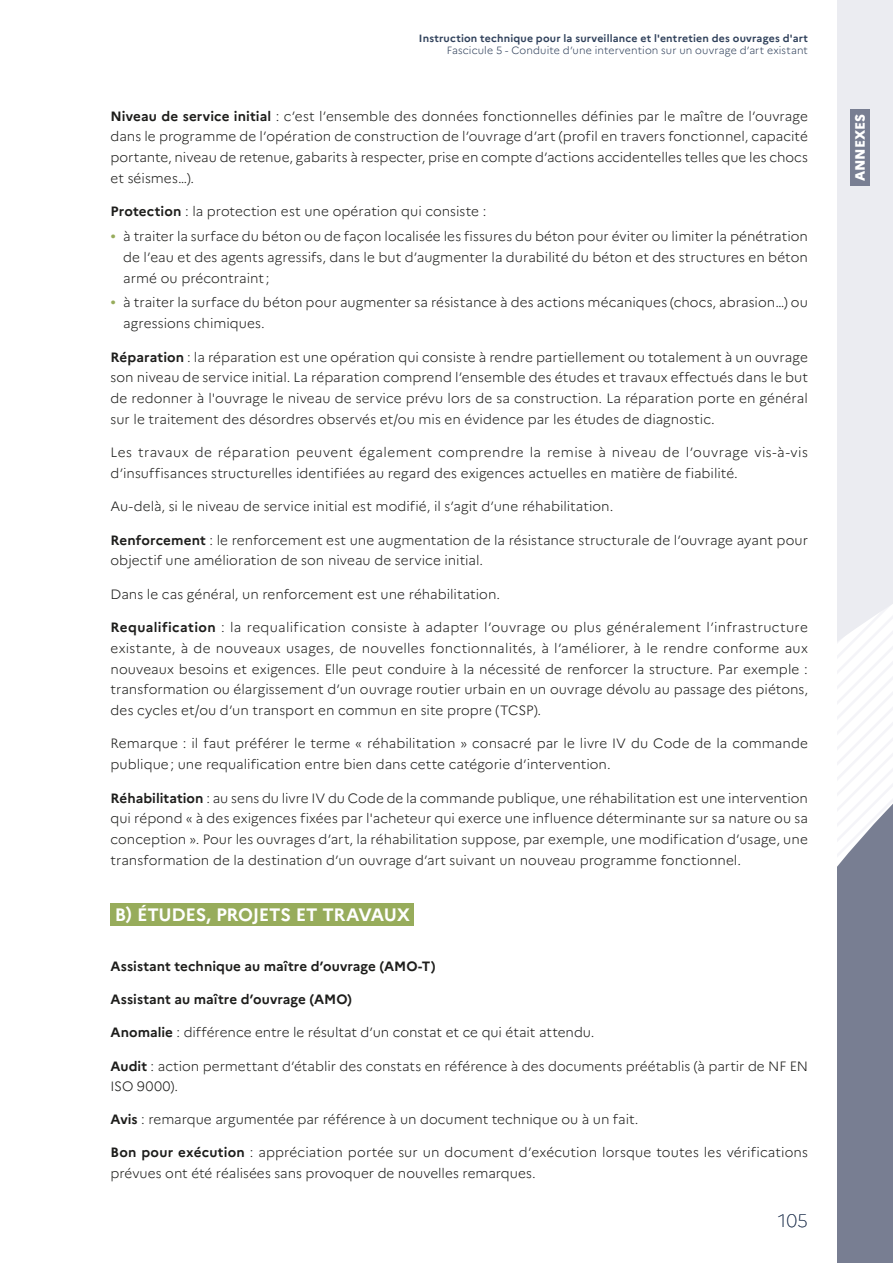
<style>
.page{position:relative;width:893px;height:1263px;background:#fff}
.page>*{position:absolute;margin:0;border:0;box-sizing:border-box;transform-origin:0 0}
.t1{font:700 18px "Marianne";letter-spacing:-.015em;color:#fff}
.t2{font:100 18px "Marianne";color:#30415b}
.TEXTE_courant{font:300 13.5px/20.7px "Marianne";color:#1d1d1b;text-align:justify}
.TEXTE_courant-2{font:300 13.5px/20.7px "Marianne";letter-spacing:.02em;color:#1d1d1b}
.TEXTE_courant-3{font:700 13.5px "Marianne";letter-spacing:.005em;color:#1d1d1b}
.t3{font:800 13.5px "Marianne";color:#fff}
.t4{font:700 10.5px "Marianne";letter-spacing:.02em;color:#30415b}
.t5{font:300 10.5px "Marianne";letter-spacing:.01em;color:#30415b}
.s1{font-weight:700}
.s2{font-size:18px;color:#97ac5b}
</style>
<div class="page">
<svg style="left:838px;top:0;width:55px;height:1263px"></svg>
<div style="left:850px;top:109px;width:20px;height:77px;background:#787e92"></div>
<div style="left:111px;top:903px;width:303px;height:22px;background:#97ac5b"></div>
<p class="t4" style="left:419px;top:32px;width:390px">Instruction technique pour la surveillance et l'entretien des ouvrages d'art</p>
<p class="t5" style="left:447px;top:44px;width:363px">Fascicule 5 - Conduite d’une intervention sur un ouvrage d’art existant</p>
<p class="TEXTE_courant" style="left:111px;top:105px;width:699px"><span class="s1">Niveau de service initial</span> : c’est l’ensemble des données fonctionnelles définies par le maître de l’ouvrage dans le programme de l’opération de construction de l’ouvrage d’art (profil en travers fonctionnel, capacité portante, niveau de retenue, gabarits à respecter, prise en compte d’actions accidentelles telles que les chocs et séismes…).</p>
<p class="TEXTE_courant" style="left:111px;top:201px;width:377px"><span class="s1">Protection</span> : la protection est une opération qui consiste :</p>
<p class="TEXTE_courant" style="left:123px;top:226px;width:686px;text-indent:-13px"><span class="s2">•</span> à traiter la surface du béton ou de façon localisée les fissures du béton pour éviter ou limiter la pénétration de l’eau et des agents agressifs, dans le but d’augmenter la durabilité du béton et des structures en béton armé ou précontraint ;</p>
<p class="TEXTE_courant" style="left:123px;top:292px;width:686px;text-indent:-13px"><span class="s2">•</span> à traiter la surface du béton pour augmenter sa résistance à des actions mécaniques (chocs, abrasion…) ou agressions chimiques.</p>
<p class="TEXTE_courant" style="left:111px;top:346px;width:699px"><span class="s1">Réparation</span> : la réparation est une opération qui consiste à rendre partiellement ou totalement à un ouvrage son niveau de service initial. La réparation comprend l’ensemble des études et travaux effectués dans le but de redonner à l'ouvrage le niveau de service prévu lors de sa construction. La réparation porte en général sur le traitement des désordres observés et/ou mis en évidence par les études de diagnostic.</p>
<p class="TEXTE_courant-2" style="left:111px;top:442px;width:699px">Les travaux de réparation peuvent également comprendre la remise à niveau de l’ouvrage vis-à-vis d’insuffisances structurelles identifiées au regard des exigences actuelles en matière de fiabilité.</p>
<p class="TEXTE_courant" style="left:111px;top:496px;width:504px">Au-delà, si le niveau de service initial est modifié, il s’agit d’une réhabilitation.</p>
<p class="TEXTE_courant" style="left:111px;top:529px;width:699px"><span class="s1">Renforcement</span> : le renforcement est une augmentation de la résistance structurale de l’ouvrage ayant pour objectif une amélioration de son niveau de service initial.</p>
<p class="TEXTE_courant" style="left:111px;top:584px;width:391px">Dans le cas général, un renforcement est une réhabilitation.</p>
<p class="TEXTE_courant" style="left:111px;top:617px;width:699px"><span class="s1">Requalification</span> : la requalification consiste à adapter l’ouvrage ou plus généralement l’infrastructure existante, à de nouveaux usages, de nouvelles fonctionnalités, à l’améliorer, à le rendre conforme aux nouveaux besoins et exigences. Elle peut conduire à la nécessité de renforcer la structure. Par exemple : transformation ou élargissement d’un ouvrage routier urbain en un ouvrage dévolu au passage des piétons, des cycles et/ou d’un transport en commun en site propre (TCSP).</p>
<p class="TEXTE_courant" style="left:111px;top:733px;width:699px">Remarque : il faut préférer le terme « réhabilitation » consacré par le livre IV du Code de la commande publique; une requalification entre bien dans cette catégorie d’intervention.</p>
<p class="TEXTE_courant" style="left:111px;top:787px;width:699px"><span class="s1">Réhabilitation</span> : au sens du livre IV du Code de la commande publique, une réhabilitation est une intervention qui répond « à des exigences fixées par l'acheteur qui exerce une influence déterminante sur sa nature ou sa conception ». Pour les ouvrages d’art, la réhabilitation suppose, par exemple, une modification d’usage, une transformation de la destination d’un ouvrage d’art suivant un nouveau programme fonctionnel.</p>
<p class="t1" style="left:115px;top:903px;width:297px">B) ÉTUDES, PROJETS ET TRAVAUX</p>
<p class="TEXTE_courant-3" style="left:111px;top:958px;width:327px">Assistant technique au maître d’ouvrage (AMO-T)</p>
<p class="TEXTE_courant-3" style="left:111px;top:991px;width:243px">Assistant au maître d’ouvrage (AMO)</p>
<p class="TEXTE_courant" style="left:111px;top:1022px;width:485px"><span class="s1">Anomalie</span> : différence entre le résultat d’un constat et ce qui était attendu.</p>
<p class="TEXTE_courant" style="left:111px;top:1055px;width:699px"><span class="s1">Audit</span> : action permettant d’établir des constats en référence à des documents préétablis (à partir de NF EN<br>ISO 9000).</p>
<p class="TEXTE_courant" style="left:111px;top:1109px;width:529px"><span class="s1">Avis</span> : remarque argumentée par référence à un document technique ou à un fait.</p>
<p class="TEXTE_courant" style="left:111px;top:1142px;width:699px"><span class="s1">Bon pour exécution</span> : appréciation portée sur un document d’exécution lorsque toutes les vérifications prévues ont été réalisées sans provoquer de nouvelles remarques.</p>
<h1 class="t2" style="left:778px;top:1210px;width:31px">105</h1>
<p class="t3" style="left:852px;top:181px;width:69px;rotate:-90deg">ANNEXES</p>
</div>
